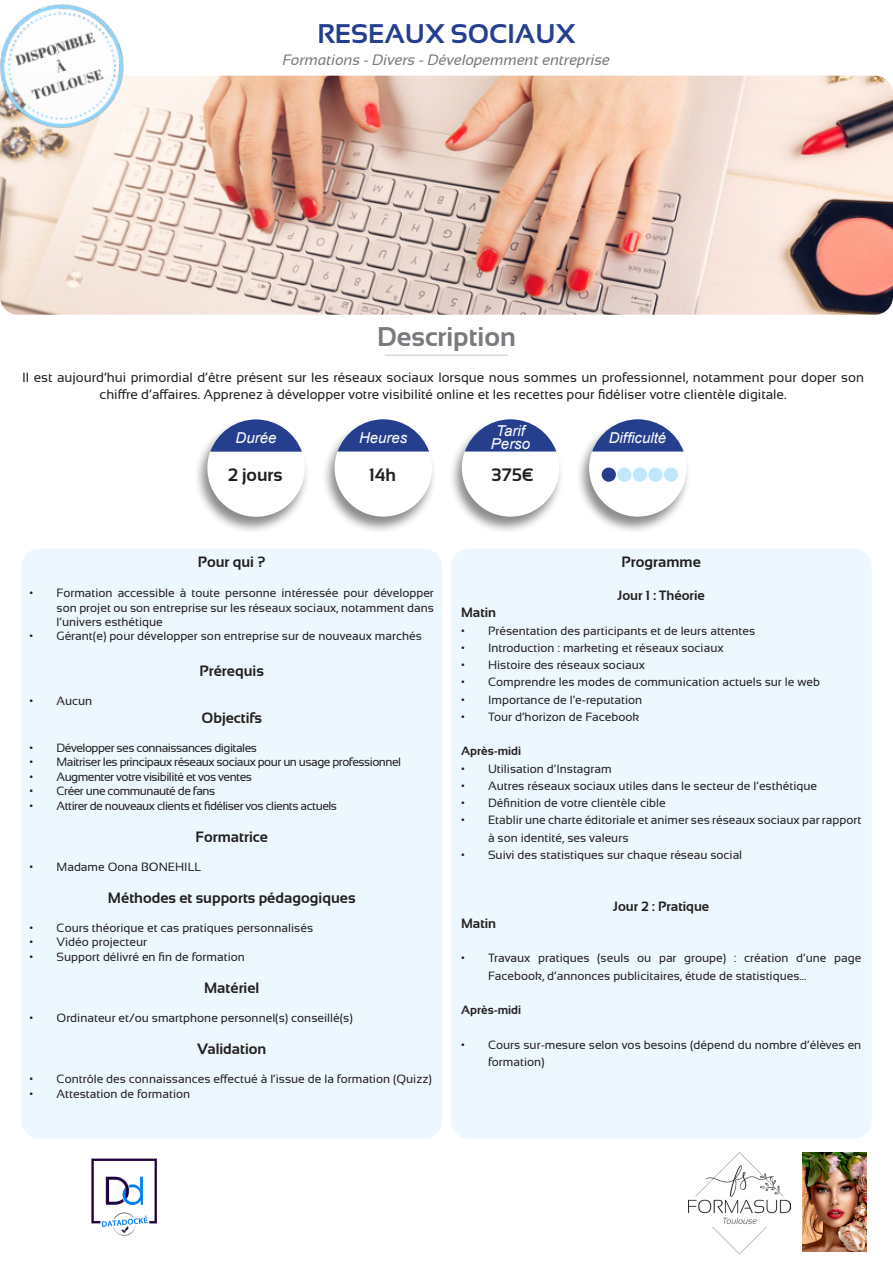
<style>
.page{position:relative;width:893px;height:1263px;background:#fff}
.page>*{position:absolute;margin:0;border:0;box-sizing:border-box;transform-origin:0 0}
.t1{font:700 27px "Sansation";color:#253f8e}
.t2{font:700 27px "Sansation";color:#787a7d}
.t3{font:700 18px "Sansation";color:#231f20}
.t4{font:700 15px "Sansation";color:#231f20}
.t5{font:italic 15px "Sansation";color:#787a7d}
.t6{font:italic 15px "Arial";color:#fff}
.t7{font:13.5px/16.2px "Sansation";color:#231f20;text-align:center}
.t8{font:700 13.5px "Sansation";color:#231f20}
.t9{font:12px/17.2px "Sansation";color:#231f20}
.t10{font:12px "Sansation";letter-spacing:-.04em;color:#231f20}
.t11{font:700 12px "Sansation";color:#231f20}
</style>
<div class="page">
<img style="left:0;top:76px;width:893px;height:239px">
<div style="left:21px;top:549px;width:421px;height:589px;background:#ecf8fd;border-radius:18px"></div>
<div style="left:451px;top:549px;width:421px;height:589px;background:#ecf8fd;border-radius:18px"></div>
<img style="left:802px;top:1152px;width:64px;height:99px">
<img style="left:689px;top:1152px;width:101px;height:101px">
<img style="left:91px;top:1158px;width:66px;height:78px">
<div style="left:321px;top:419px;width:116px;height:115px;background:#231f20;opacity:.52"></div>
<div style="left:335px;top:419px;width:97px;height:98px;background:#fff;border-radius:50%"></div>
<svg style="left:338px;top:419px;width:91px;height:32px"></svg>
<div style="left:576px;top:419px;width:115px;height:115px;background:#231f20;opacity:.52"></div>
<div style="left:589px;top:419px;width:97px;height:98px;background:#fff;border-radius:50%"></div>
<svg style="left:592px;top:419px;width:92px;height:32px"></svg>
<div style="left:449px;top:419px;width:115px;height:115px;background:#231f20;opacity:.52"></div>
<div style="left:462px;top:419px;width:97px;height:98px;background:#fff;border-radius:50%"></div>
<svg style="left:465px;top:419px;width:91px;height:32px"></svg>
<div style="left:602px;top:467px;width:14px;height:15px;background:#253f8e;border-radius:50%"></div>
<div style="left:617px;top:467px;width:14px;height:15px;background:#c1e8fa;border-radius:50%"></div>
<div style="left:633px;top:467px;width:14px;height:15px;background:#c1e8fa;border-radius:50%"></div>
<div style="left:648px;top:467px;width:15px;height:15px;background:#c1e8fa;border-radius:50%"></div>
<div style="left:664px;top:467px;width:14px;height:15px;background:#c1e8fa;border-radius:50%"></div>
<hr style="left:385px;top:354px;width:123px;height:2px;background:#d8d9da">
<div style="left:194px;top:419px;width:116px;height:115px;background:#231f20;opacity:.52"></div>
<div style="left:207px;top:419px;width:98px;height:98px;background:#fff;border-radius:50%"></div>
<svg style="left:210px;top:419px;width:92px;height:33px"></svg>
<img style="left:0;top:4px;width:157px;height:154px">
<h1 class="t1" style="left:317px;top:19px;width:260px">RESEAUX SOCIAUX</h1>
<p class="t5" style="left:283px;top:52px;width:329px">Formations - Divers - Dévelopemment entreprise</p>
<p class="t2" style="left:377px;top:322px;width:140px">Description</p>
<p class="t7" style="left:22px;top:370px;width:843px">Il est aujourd’hui primordial d’être présent sur les réseaux sociaux lorsque nous sommes un professionnel, notamment pour doper son chiffre d’affaires. Apprenez à développer votre visibilité online et les recettes pour fidéliser votre clientèle digitale.</p>
<p class="t6" style="left:609px;top:428px;width:59px">Difficulté</p>
<p class="t6" style="left:496px;top:421px;width:30px">Tarif</p>
<p class="t6" style="left:491px;top:433px;width:41px">Perso</p>
<p class="t6" style="left:359px;top:428px;width:50px">Heures</p>
<p class="t6" style="left:236px;top:428px;width:42px">Durée</p>
<p class="t3" style="left:228px;top:465px;width:56px">2 jours</p>
<p class="t3" style="left:369px;top:465px;width:29px">14h</p>
<p class="t3" style="left:492px;top:465px;width:44px">375€</p>
<p class="t4" style="left:198px;top:553px;width:69px">Pour qui ?</p>
<p class="t9" style="left:57px;top:586px;width:379px;line-height:14.4px;text-align:justify;text-indent:-27px">• Formation accessible à toute personne intéressée pour développer son projet ou son entreprise sur les réseaux sociaux, notamment dans l’univers esthétique</p>
<p class="t9" style="left:30px;top:628px;width:394px">• Gérant(e) pour développer son entreprise sur de nouveaux marchés</p>
<p class="t4" style="left:200px;top:663px;width:66px">Prérequis</p>
<p class="t9" style="left:30px;top:692px;width:64px">• Aucun</p>
<p class="t4" style="left:201px;top:710px;width:62px">Objectifs</p>
<p class="t10" style="left:30px;top:741px;width:229px">• Développer ses connaissances digitales</p>
<p class="t10" style="left:30px;top:755px;width:373px">• Maitriser les principaux réseaux sociaux pour un usage professionnel</p>
<p class="t10" style="left:30px;top:770px;width:224px">• Augmenter votre visibilité et vos ventes</p>
<p class="t10" style="left:30px;top:784px;width:187px">• Créer une communauté de fans</p>
<p class="t10" style="left:30px;top:799px;width:309px">• Attirer de nouveaux clients et fidéliser vos clients actuels</p>
<p class="t4" style="left:195px;top:828px;width:74px">Formatrice</p>
<p class="t9" style="left:30px;top:858px;width:173px">• Madame Oona BONEHILL</p>
<p class="t4" style="left:108px;top:890px;width:249px">Méthodes et supports pédagogiques</p>
<p class="t9" style="left:30px;top:919px;width:285px">• Cours théorique et cas pratiques personnalisés</p>
<p class="t9" style="left:30px;top:934px;width:119px">• Vidéo projecteur</p>
<p class="t9" style="left:30px;top:948px;width:217px">• Support délivré en fin de formation</p>
<p class="t4" style="left:204px;top:980px;width:57px">Matériel</p>
<p class="t9" style="left:30px;top:1009px;width:325px">• Ordinateur et/ou smartphone personnel(s) conseillé(s)</p>
<p class="t4" style="left:197px;top:1041px;width:71px">Validation</p>
<p class="t9" style="left:30px;top:1070px;width:404px">• Contrôle des connaissances effectué à l’issue de la formation (Quizz)</p>
<p class="t9" style="left:30px;top:1085px;width:162px">• Attestation de formation</p>
<p class="t4" style="left:621px;top:553px;width:81px">Programme</p>
<p class="t8" style="left:617px;top:588px;width:89px">Jour 1 : Théorie</p>
<p class="t8" style="left:461px;top:605px;width:37px">Matin</p>
<p class="t9" style="left:461px;top:622px;width:296px">• Présentation des participants et de leurs attentes</p>
<p class="t9" style="left:461px;top:639px;width:264px">• Introduction : marketing et réseaux sociaux</p>
<p class="t9" style="left:461px;top:656px;width:185px">• Histoire des réseaux sociaux</p>
<p class="t9" style="left:461px;top:673px;width:360px">• Comprendre les modes de communication actuels sur le web</p>
<p class="t9" style="left:461px;top:691px;width:183px">• Importance de l’e-reputation</p>
<p class="t9" style="left:461px;top:708px;width:180px">• Tour d’horizon de Facebook</p>
<p class="t11" style="left:461px;top:744px;width:62px">Après-midi</p>
<p class="t9" style="left:461px;top:760px;width:152px">• Utilisation d’Instagram</p>
<p class="t9" style="left:461px;top:777px;width:357px">• Autres réseaux sociaux utiles dans le secteur de l’esthétique</p>
<p class="t9" style="left:461px;top:794px;width:206px">• Définition de votre clientèle cible</p>
<p class="t9" style="left:488px;top:811px;width:375px;text-indent:-27px">• Etablir une charte éditoriale et animer ses réseaux sociaux par rapport à son identité, ses valeurs</p>
<p class="t9" style="left:461px;top:846px;width:283px">• Suivi des statistiques sur chaque réseau social</p>
<p class="t8" style="left:613px;top:898px;width:98px">Jour 2 : Pratique</p>
<p class="t8" style="left:461px;top:916px;width:37px">Matin</p>
<p class="t9" style="left:488px;top:949px;width:375px;text-indent:-27px">• Travaux pratiques (seuls ou par groupe) : création d’une page<br>Facebook, d’annonces publicitaires, étude de statistiques...</p>
<p class="t11" style="left:461px;top:1003px;width:62px">Après-midi</p>
<p class="t9" style="left:488px;top:1036px;width:375px;text-indent:-27px">• Cours sur-mesure selon vos besoins (dépend du nombre d’élèves en formation)</p>
</div>
